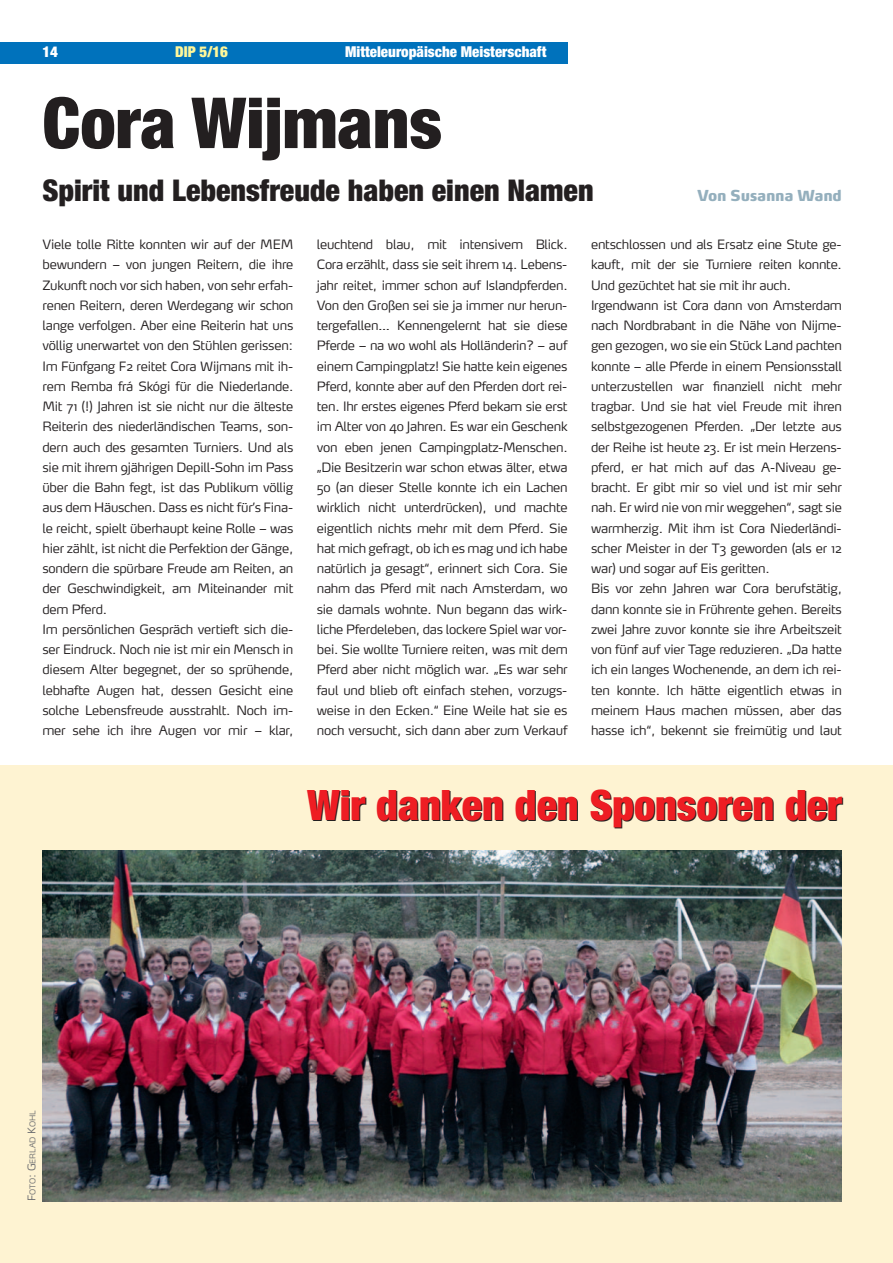
<style>
.page{position:relative;width:893px;height:1263px;background:#fff}
.page>*{position:absolute;margin:0;border:0;box-sizing:border-box;transform-origin:0 0}
.t1{font:900 condensed 70.5px "Helvetica Neue";color:#231f20}
.t2{font:900 condensed 42px "Helvetica Neue";color:#ee1d23}
.t3{font:900 condensed 30px "Helvetica Neue";color:#231f20}
.t4{font:900 condensed 15px "Helvetica Neue";color:#fff}
.t5{font:900 15px "Max OT";letter-spacing:-.02em;color:#94afbd}
.t6{font:900 condensed 15px "Helvetica Neue";color:#fff79a}
.t7{font:300 12.75px/20.2px "Max OT";letter-spacing:-.02em;color:#231f20;text-align:justify}
.t8{font:300 7.8px "Max OT";color:#6c6d70}
.s1{font-size:10.5px}
</style>
<div class="page">
<div style="left:0;top:765px;width:893px;height:498px;background:#fef3d2"></div>
<div style="left:0;top:43px;width:568px;height:21px;background:#0072bc"></div>
<img style="left:43px;top:850px;width:799px;height:351px">
<p class="t4" style="left:43px;top:46px;width:17px">14</p>
<p class="t6" style="left:175px;top:46px;width:54px">DIP 5/16</p>
<p class="t4" style="left:345px;top:46px;width:203px">Mitteleuropäische Meisterschaft</p>
<p class="t1" style="left:43px;top:98px;width:401px">Cora Wijmans</p>
<p class="t3" style="left:43px;top:180px;width:553px">Spirit und Lebensfreude haben einen Namen</p>
<p class="t5" style="left:697px;top:186px;width:146px">Von Susanna Wand</p>
<p class="t7" style="left:43px;top:236px;width:252px">Viele tolle Ritte konnten wir auf der MEM bewundern – von jungen Reitern, die ihre Zukunft noch vor sich haben, von sehr erfah&shy;renen Reitern, deren Werdegang wir schon lange verfolgen. Aber eine Reiterin hat uns völlig unerwartet von den Stühlen gerissen:<br>Im Fünfgang F2 reitet Cora Wijmans mit ih&shy;rem Remba frá Skógi für die Niederlande.<br>Mit 71 (!) Jahren ist sie nicht nur die älteste Reiterin des niederländischen Teams, son&shy;dern auch des gesamten Turniers. Und als sie mit ihrem 9jährigen Depill-Sohn im Pass über die Bahn fegt, ist das Publikum völlig aus dem Häuschen. Dass es nicht für’s Fina&shy;le reicht, spielt überhaupt keine Rolle – was hier zählt, ist nicht die Perfektion der Gänge, sondern die spürbare Freude am Reiten, an der Geschwindigkeit, am Miteinander mit dem Pferd.</p>
<p class="t7" style="left:43px;top:620px;width:252px">Im persönlichen Gespräch vertieft sich die&shy;ser Eindruck. Noch nie ist mir ein Mensch in diesem Alter begegnet, der so sprühende, lebhafte Augen hat, dessen Gesicht eine solche Lebensfreude ausstrahlt. Noch im&shy;mer sehe ich ihre Augen vor mir – klar,</p>
<p class="t7" style="left:317px;top:236px;width:252px">leuchtend blau, mit intensivem Blick.<br>Cora erzählt, dass sie seit ihrem 14. Lebens&shy;jahr reitet, immer schon auf Islandpferden.<br>Von den Großen sei sie ja immer nur herun&shy;tergefallen… Kennengelernt hat sie diese Pferde – na wo wohl als Holländerin? – auf einem Campingplatz! Sie hatte kein eigenes Pferd, konnte aber auf den Pferden dort rei&shy;ten. Ihr erstes eigenes Pferd bekam sie erst im Alter von 40 Jahren. Es war ein Geschenk von eben jenen Campingplatz-Menschen. „Die Besitzerin war schon etwas älter, etwa 50 (an dieser Stelle konnte ich ein Lachen wirklich nicht unterdrücken), und machte eigentlich nichts mehr mit dem Pferd. Sie hat mich gefragt, ob ich es mag und ich habe natürlich ja gesagt“, erinnert sich Cora. Sie nahm das Pferd mit nach Amsterdam, wo sie damals wohnte. Nun begann das wirk - liche Pferdeleben, das lockere Spiel war vor&shy;bei. Sie wollte Turniere reiten, was mit dem Pferd aber nicht möglich war. „Es war sehr faul und blieb oft einfach stehen, vorzugs&shy;weise in den Ecken.“ Eine Weile hat sie es noch versucht, sich dann aber zum Verkauf</p>
<p class="t7" style="left:591px;top:236px;width:252px">entschlossen und als Ersatz eine Stute ge&shy;kauft, mit der sie Turniere reiten konnte.<br>Und gezüchtet hat sie mit ihr auch.</p>
<p class="t7" style="left:591px;top:296px;width:252px">Irgendwann ist Cora dann von Amsterdam nach Nordbrabant in die Nähe von Nijme&shy;gen gezogen, wo sie ein Stück Land pachten konnte – alle Pferde in einem Pensionsstall unterzustellen war finanziell nicht mehr tragbar. Und sie hat viel Freude mit ihren selbstgezogenen Pferden. „Der letzte aus der Reihe ist heute 23. Er ist mein Herzens&shy;pferd, er hat mich auf das A-Niveau ge&shy;bracht. Er gibt mir so viel und ist mir sehr nah. Er wird nie von mir weggehen“, sagt sie warmherzig. Mit ihm ist Cora Niederländi&shy;scher Meister in der T3 geworden (als er 12 war) und sogar auf Eis geritten.</p>
<p class="t7" style="left:591px;top:580px;width:252px">Bis vor zehn Jahren war Cora berufstätig, dann konnte sie in Frührente gehen. Bereits zwei Jahre zuvor konnte sie ihre Arbeitszeit von fünf auf vier Tage reduzieren. „Da hatte ich ein langes Wochenende, an dem ich rei&shy;ten konnte. Ich hätte eigentlich etwas in meinem Haus machen müssen, aber das hasse ich“, bekennt sie freimütig und laut</p>
<p class="t2" style="left:307px;top:790px;width:536px">Wir danken den Sponsoren der</p>
<p class="t8" style="left:30px;top:1201px;width:93px;rotate:-90deg"><span class="s1">F</span>OTO<span class="s1">: G</span>ERLAD <span class="s1">K</span>OHL</p>
</div>
